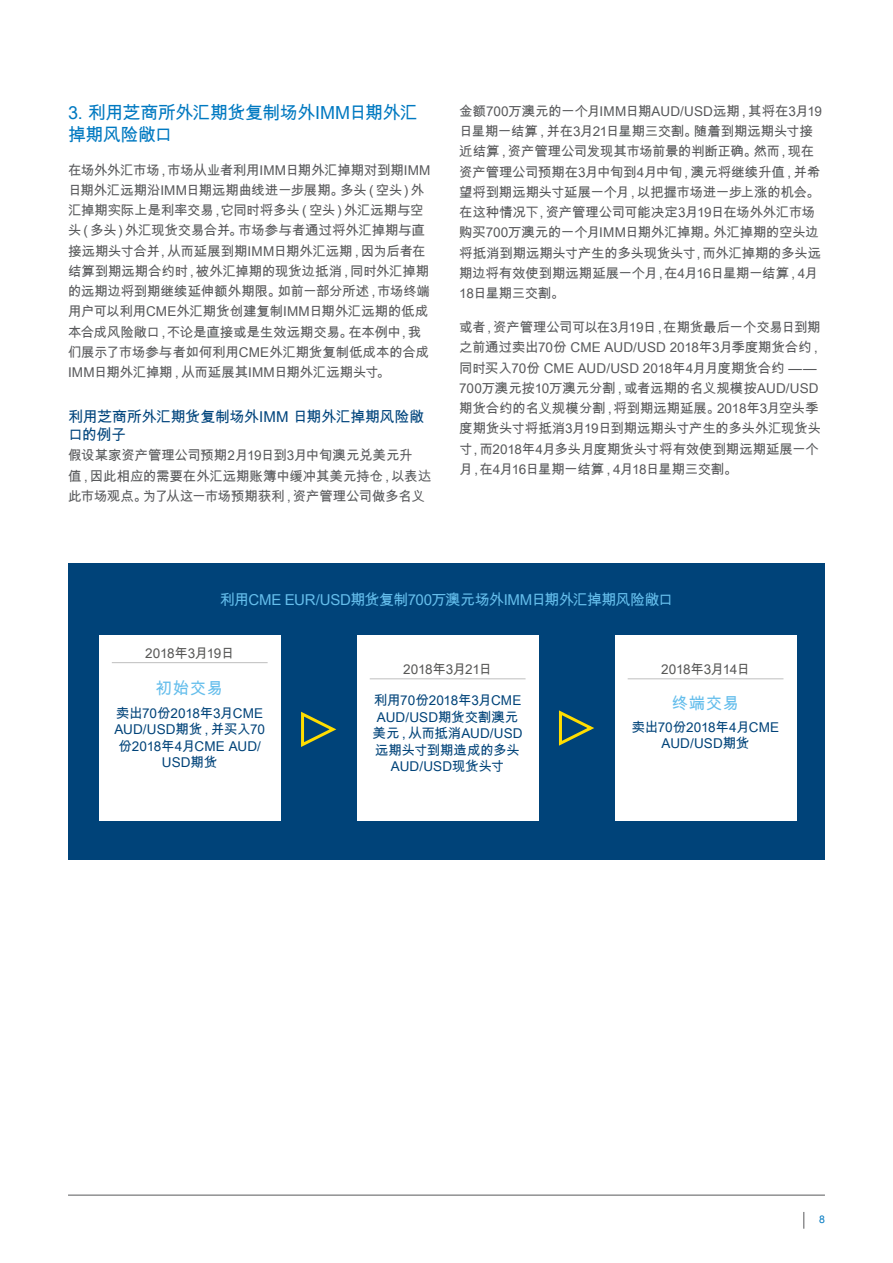
<style>
.page{position:relative;width:893px;height:1263px;background:#fff}
.page>*{position:absolute;margin:0;border:0;box-sizing:border-box;transform-origin:0 0}
.t1{font:18px/21.6px "Arial Unicode MS";letter-spacing:-.025em;color:#0079c1}
.t2{font:16.5px "Arial Unicode MS";letter-spacing:.03em;color:#65beec}
.t3{font:15px "Arial Unicode MS";letter-spacing:-.04em;color:#65beec}
.t4{font:15px/18px "Arial Unicode MS";letter-spacing:-.02em;color:#00447c}
.t5{font:13.5px/20.2px "Arial Unicode MS";letter-spacing:-.02em;color:#58595b}
.t6{font:13.5px/16.5px "Arial Unicode MS";letter-spacing:-.01em;color:#004379;text-align:center}
.t7{font:13.5px "Arial Unicode MS";letter-spacing:-.03em;color:#575756}
.t8{font:10.5px "Arial Unicode MS";color:#0079c1}
</style>
<div class="page">
<svg style="left:803px;top:1212px;width:1px;height:17px"></svg>
<hr style="left:68px;top:1195px;width:757px;height:1px;background:#58595b">
<div style="left:68px;top:563px;width:757px;height:297px;background:#004379"></div>
<div style="left:99px;top:635px;width:181px;height:186px;background:#fff"></div>
<hr style="left:112px;top:662px;width:156px;height:1px;background:#c6c6c6">
<div style="left:357px;top:635px;width:181px;height:186px;background:#fff"></div>
<hr style="left:370px;top:678px;width:156px;height:1px;background:#c6c6c6">
<svg style="left:301px;top:711px;width:36px;height:36px"></svg>
<div style="left:615px;top:635px;width:181px;height:186px;background:#fff"></div>
<hr style="left:628px;top:678px;width:155px;height:1px;background:#c6c6c6">
<svg style="left:559px;top:710px;width:35px;height:36px"></svg>
<h1 class="t1" style="left:68px;top:102px;width:351px">3. 利用芝商所外汇期货复制场外IMM日期外汇掉期风险敞口</h1>
<p class="t5" style="left:68px;top:159px;width:364px">在场外外汇市场，市场从业者利用IMM日期外汇掉期对到期IMM日期外汇远期沿IMM日期远期曲线进一步展期。多头（空头）外汇掉期实际上是利率交易，它同时将多头（空头）外汇远期与空头（多头）外汇现货交易合并。市场参与者通过将外汇掉期与直接远期头寸合并，从而延展到期IMM日期外汇远期，因为后者在结算到期远期合约时，被外汇掉期的现货边抵消，同时外汇掉期的远期边将到期继续延伸额外期限。如前一部分所述，市场终端用户可以利用CME外汇期货创建复制IMM日期外汇远期的低成本合成风险敞口，不论是直接或是生效远期交易。在本例中，我们展示了市场参与者如何利用CME外汇期货复制低成本的合成IMM日期外汇掉期，从而延展其IMM日期外汇远期头寸。</p>
<p class="t4" style="left:68px;top:407px;width:357px">利用芝商所外汇期货复制场外IMM 日期外汇掉期风险敞口的例子</p>
<p class="t5" style="left:68px;top:445px;width:365px">假设某家资产管理公司预期2月19日到3月中旬澳元兑美元升<br>值，因此相应的需要在外汇远期账簿中缓冲其美元持仓，以表达此市场观点。为了从这一市场预期获利，资产管理公司做多名义</p>
<p class="t5" style="left:459px;top:101px;width:364px">金额700万澳元的一个月IMM日期AUD/USD远期，其将在3月19日星期一结算，并在3月21日星期三交割。随着到期远期头寸接近结算，资产管理公司发现其市场前景的判断正确。然而，现在资产管理公司预期在3月中旬到4月中旬，澳元将继续升值，并希望将到期远期头寸延展一个月，以把握市场进一步上涨的机会。在这种情况下，资产管理公司可能决定3月19日在场外外汇市场购买700万澳元的一个月IMM日期外汇掉期。外汇掉期的空头边将抵消到期远期头寸产生的多头现货头寸，而外汇掉期的多头远期边将有效使到期远期延展一个月，在4月16日星期一结算，4月<br>18日星期三交割。</p>
<p class="t5" style="left:459px;top:317px;width:365px">或者，资产管理公司可以在3月19日，在期货最后一个交易日到期之前通过卖出70份 CME AUD/USD 2018年3月季度期货合约，同时买入70份 CME AUD/USD 2018年4月月度期货合约 —— 700万澳元按10万澳元分割，或者远期的名义规模按AUD/USD期货合约的名义规模分割，将到期远期延展。2018年3月空头季度期货头寸将抵消3月19日到期远期头寸产生的多头外汇现货头寸，而2018年4月多头月度期货头寸将有效使到期远期延展一个月，在4月16日星期一结算，4月18日星期三交割。</p>
<p class="t3" style="left:220px;top:589px;width:455px">利用CME EUR/USD期货复制700万澳元场外IMM日期外汇掉期风险敞口</p>
<p class="t7" style="left:145px;top:643px;width:90px">2018年3月19日</p>
<p class="t2" style="left:156px;top:676px;width:69px">初始交易</p>
<p class="t6" style="left:114px;top:704px;width:152px">卖出70份2018年3月CME<br>AUD/USD期货，并买入70份2018年4月CME AUD/<br>USD期货</p>
<p class="t7" style="left:403px;top:659px;width:90px">2018年3月21日</p>
<p class="t6" style="left:373px;top:692px;width:152px">利用70份2018年3月CME<br>AUD/USD期货交割澳元美元，从而抵消AUD/USD远期头寸到期造成的多头<br>AUD/USD现货头寸</p>
<p class="t7" style="left:661px;top:659px;width:90px">2018年3月14日</p>
<p class="t2" style="left:672px;top:691px;width:69px">终端交易</p>
<p class="t6" style="left:632px;top:719px;width:149px">卖出70份2018年4月CME<br>AUD/USD期货</p>
<p class="t8" style="left:819px;top:1211px;width:7px">8</p>
</div>
